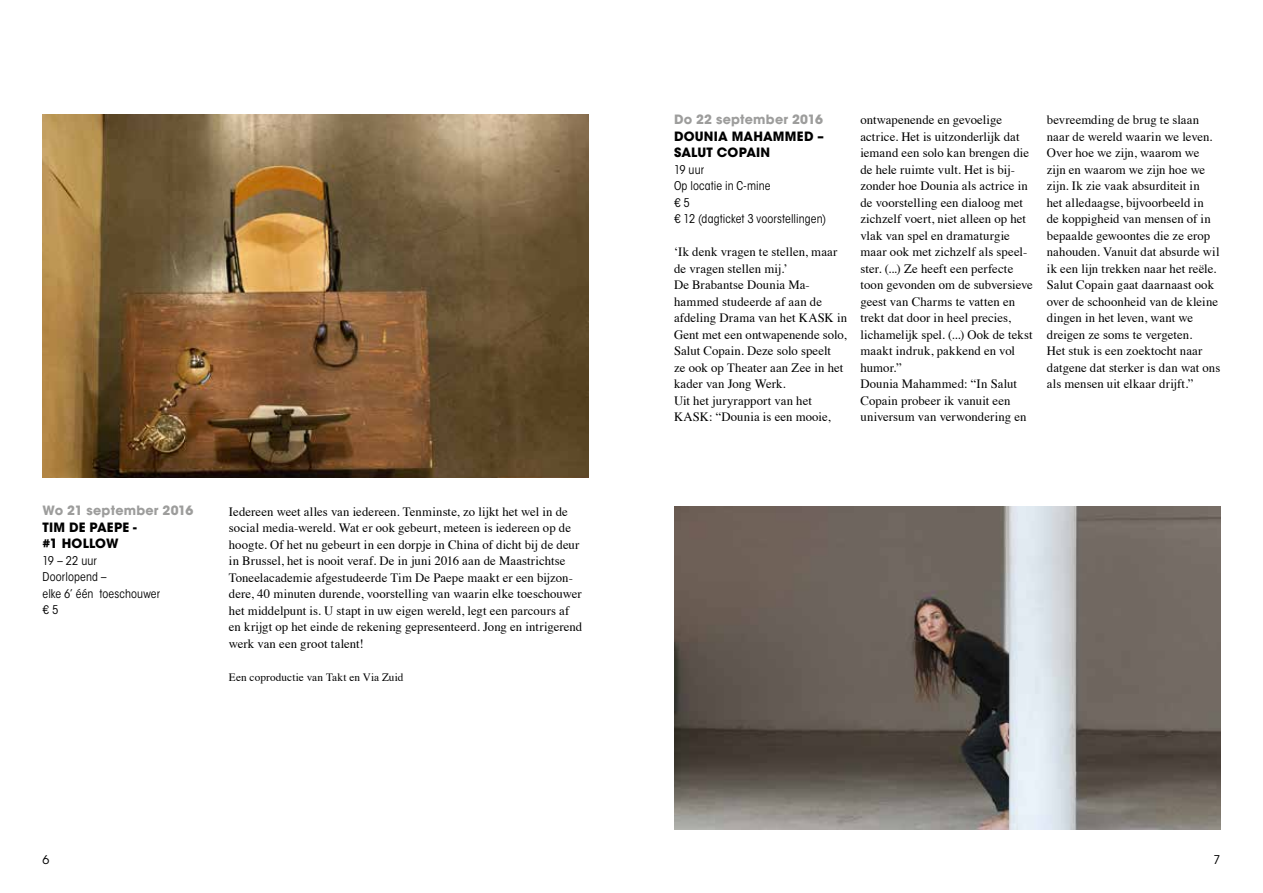
<style>
.page{position:relative;width:1263px;height:893px;background:#fff}
.page>*{position:absolute;margin:0;border:0;box-sizing:border-box;transform-origin:0 0}
.t1{font:12.75px/16.5px "Times";letter-spacing:.005em;color:#000}
.t2{font:700 12.75px/16.5px "ITC Avant Garde Std";letter-spacing:.01em;color:#000}
.t3{font:700 12.75px "ITC Avant Garde Std";letter-spacing:.015em;color:#9d9d9c}
.t4{font:condensed 12px/16.5px "ITC Avant Garde Std";letter-spacing:.01em;color:#000}
.t5{font:12px "ITC Avant Garde Std";color:#000}
.t6{font:11.25px "Times";letter-spacing:.005em;color:#000}
</style>
<div class="page">
<img style="left:43px;top:115px;width:546px;height:362px">
<img style="left:674px;top:506px;width:546px;height:323px">
<p class="t3" style="left:43px;top:502px;width:152px">Wo 21 september 2016</p>
<p class="t2" style="left:43px;top:519px;width:96px">TIM DE PAEPE - #1 HOLLOW</p>
<p class="t4" style="left:43px;top:552px;width:119px">19 – 22 uur<br>Doorlopend –<br>elke 6’ één toeschouwer € 5</p>
<p class="t1" style="left:229px;top:502px;width:355px">Iedereen weet alles van iedereen. Tenminste, zo lijkt het wel in de social media-wereld. Wat er ook gebeurt, meteen is iedereen op de hoogte. Of het nu gebeurt in een dorpje in China of dicht bij de deur in Brussel, het is nooit veraf. De in juni 2016 aan de Maastrichtse Toneelacademie afgestudeerde Tim De Paepe maakt er een bijzon&shy;dere, 40 minuten durende, voorstelling van waarin elke toeschouwer het middelpunt is. U stapt in uw eigen wereld, legt een parcours af en krijgt op het einde de rekening gepresenteerd. Jong en intrigerend werk van een groot talent!</p>
<p class="t6" style="left:229px;top:666px;width:176px">Een coproductie van Takt en Via Zuid</p>
<p class="t3" style="left:674px;top:111px;width:150px">Do 22 september 2016</p>
<p class="t2" style="left:674px;top:128px;width:151px">DOUNIA MAHAMMED –<br>SALUT COPAIN</p>
<p class="t4" style="left:674px;top:161px;width:154px">19 uur<br>Op locatie in C-mine<br>€ 5<br>€ 12 (dagticket 3 voorstellingen)</p>
<p class="t1" style="left:674px;top:243px;width:175px">‘Ik denk vragen te stellen, maar de vragen stellen mij.’<br>De Brabantse Dounia Ma&shy;hammed studeerde af aan de afdeling Drama van het KASK in<br>Gent met een ontwapenende solo,<br>Salut Copain. Deze solo speelt<br>ze ook op Theater aan Zee in het kader van Jong Werk.<br>Uit het juryrapport van het<br>KASK: “Dounia is een mooie,</p>
<p class="t1" style="left:860px;top:111px;width:174px">ontwapenende en gevoelige actrice. Het is uitzonderlijk dat iemand een solo kan brengen die de hele ruimte vult. Het is bij&shy;zonder hoe Dounia als actrice in de voorstelling een dialoog met zichzelf voert, niet alleen op het vlak van spel en dramaturgie maar ook met zichzelf als speel&shy;ster. (...) Ze heeft een perfecte toon gevonden om de subversieve geest van Charms te vatten en trekt dat door in heel precies, lichamelijk spel. (...) Ook de tekst maakt indruk, pakkend en vol humor.”<br>Dounia Mahammed: “In Salut<br>Copain probeer ik vanuit een universum van verwondering en</p>
<p class="t1" style="left:1047px;top:111px;width:175px">bevreemding de brug te slaan naar de wereld waarin we leven.<br>Over hoe we zijn, waarom we zijn en waarom we zijn hoe we zijn. Ik zie vaak absurditeit in<br>het alledaagse, bijvoorbeeld in<br>de koppigheid van mensen of in bepaalde gewoontes die ze erop nahouden. Vanuit dat absurde wil ik een lijn trekken naar het reële.<br>Salut Copain gaat daarnaast ook over de schoonheid van de kleine dingen in het leven, want we dreigen ze soms te vergeten.<br>Het stuk is een zoektocht naar datgene dat sterker is dan wat ons als mensen uit elkaar drijft.”</p>
<p class="t5" style="left:43px;top:852px;width:8px">6</p>
<p class="t5" style="left:1213px;top:852px;width:8px">7</p>
</div>
